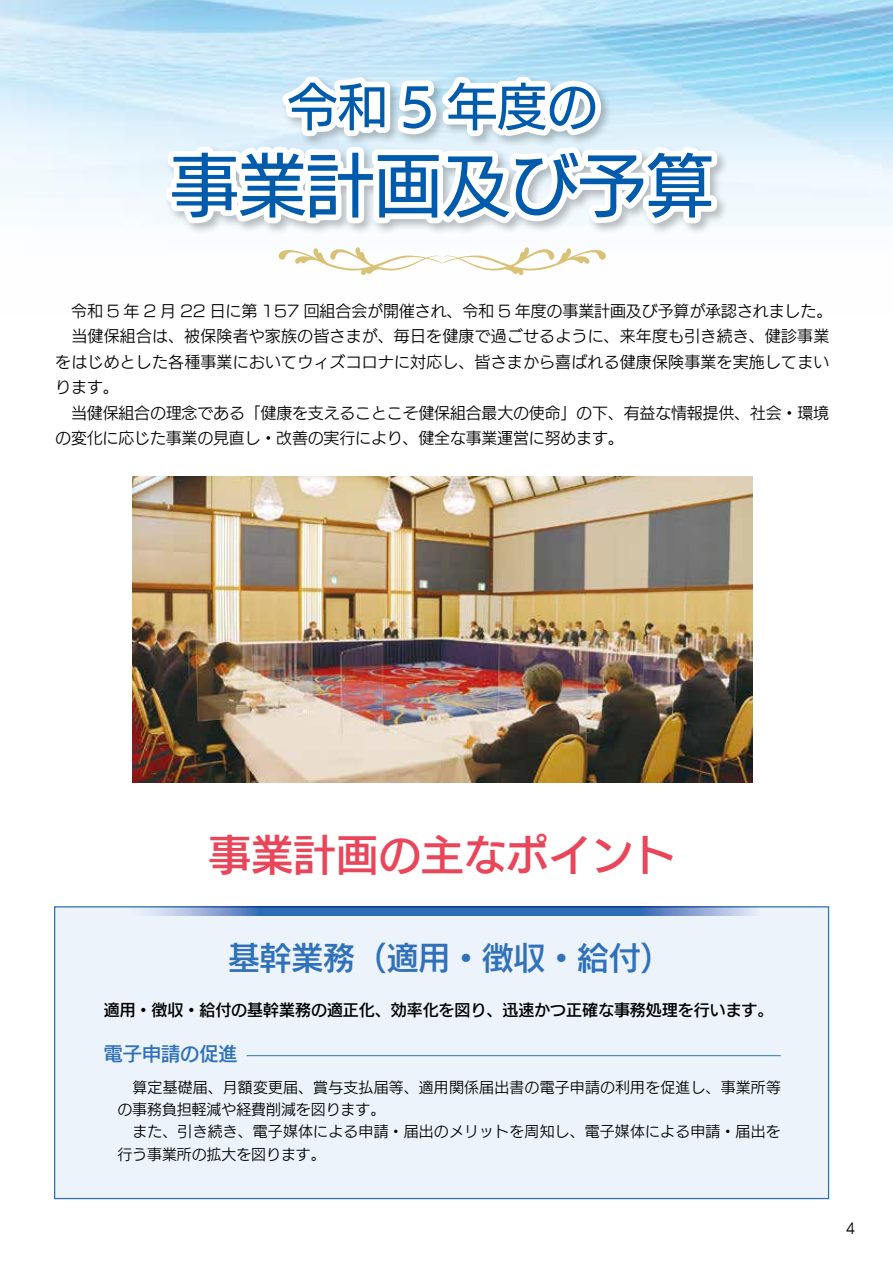
<style>
.page{position:relative;width:893px;height:1263px;background:#fff}
.page>*{position:absolute;margin:0;border:0;box-sizing:border-box;transform-origin:0 0}
.t1{font:68.55px "UD Kakugo Large Pro M";letter-spacing:-.01em;color:#005bac}
.t2{font:50.55px "UD Kakugo Large Pro M";color:#005bac}
.t3{font:42.45px "New Rodin Pro DB";color:#e9465a}
.t4{font:31.95px "New Rodin Pro DB";letter-spacing:-.005em;color:#3071b9}
.t5{font:19.2px "New Rodin Pro DB";color:#3071b9}
.t6{font:15.9px "New Rodin Pro M";letter-spacing:-.005em;color:#000}
.t7{font:15.9px "New Rodin Pro M";letter-spacing:.015em;color:#000}
.t8{font:15.9px "New Rodin Pro DB";color:#000}
.t9{font:14.85px/22.4px "New Rodin Pro M";letter-spacing:.015em;color:#000}
.t10{font:14.85px "New Cezanne Pro M";color:#000;scale:.85 1}
</style>
<div class="page">
<img style="left:0;top:0;width:893px;height:226px">
<div style="left:54px;top:906px;width:775px;height:293px;background:#ecf3fb;border:1px solid #3071b9"></div>
<svg style="left:125px;top:906px;width:633px;height:9px;background:#4e7dbd"></svg>
<img style="left:132px;top:477px;width:620px;height:305px">
<div style="left:164px;top:74px;width:565px;height:162px;background:#000;opacity:.25"></div>
<svg style="left:161px;top:19px;width:562px;height:214px"></svg>
<hr style="left:247px;top:1055px;width:534px;height:1px;background:#3071b9">
<svg style="left:278px;top:247px;width:328px;height:29px"></svg>
<p class="t2" style="left:287px;top:65px;width:312px">令和 5 年度の</p>
<p class="t1" style="left:170px;top:129px;width:545px">事業計画及び予算</p>
<p class="t6" style="left:55px;top:297px;width:778px">　令和 5 年 2 月 22 日に第 157 回組合会が開催され、令和 5 年度の事業計画及び予算が承認されました。</p>
<p class="t7" style="left:55px;top:323px;width:775px">　当健保組合は、被保険者や家族の皆さまが、毎日を健康で過ごせるように、来年度も引き続き、健診事業</p>
<p class="t6" style="left:55px;top:348px;width:776px">をはじめとした各種事業においてウィズコロナに対応し、皆さまから喜ばれる健康保険事業を実施してまい</p>
<p class="t6" style="left:55px;top:374px;width:65px">ります。</p>
<p class="t6" style="left:71px;top:399px;width:759px">当健保組合の理念である「健康を支えることこそ健保組合最大の使命」の下、有益な情報提供、社会・環境</p>
<p class="t6" style="left:55px;top:425px;width:570px">の変化に応じた事業の見直し・改善の実行により、健全な事業運営に努めます。</p>
<p class="t3" style="left:208px;top:818px;width:469px">事業計画の主なポイント</p>
<p class="t4" style="left:228px;top:930px;width:446px">基幹業務（適用・徴収・給付）</p>
<p class="t8" style="left:104px;top:996px;width:671px">適用・徴収・給付の基幹業務の適正化、効率化を図り、迅速かつ正確な事務処理を行います。</p>
<p class="t5" style="left:104px;top:1037px;width:135px">電子申請の促進</p>
<p class="t9" style="left:117px;top:1075px;width:665px">　算定基礎届、月額変更届、賞与支払届等、適用関係届出書の電子申請の利用を促進し、事業所等の事務負担軽減や経費削減を図ります。<br>　また、引き続き、電子媒体による申請・届出のメリットを周知し、電子媒体による申請・届出を行う事業所の拡大を図ります。</p>
<p class="t10" style="left:846px;top:1215px;width:12px">4</p>
</div>
